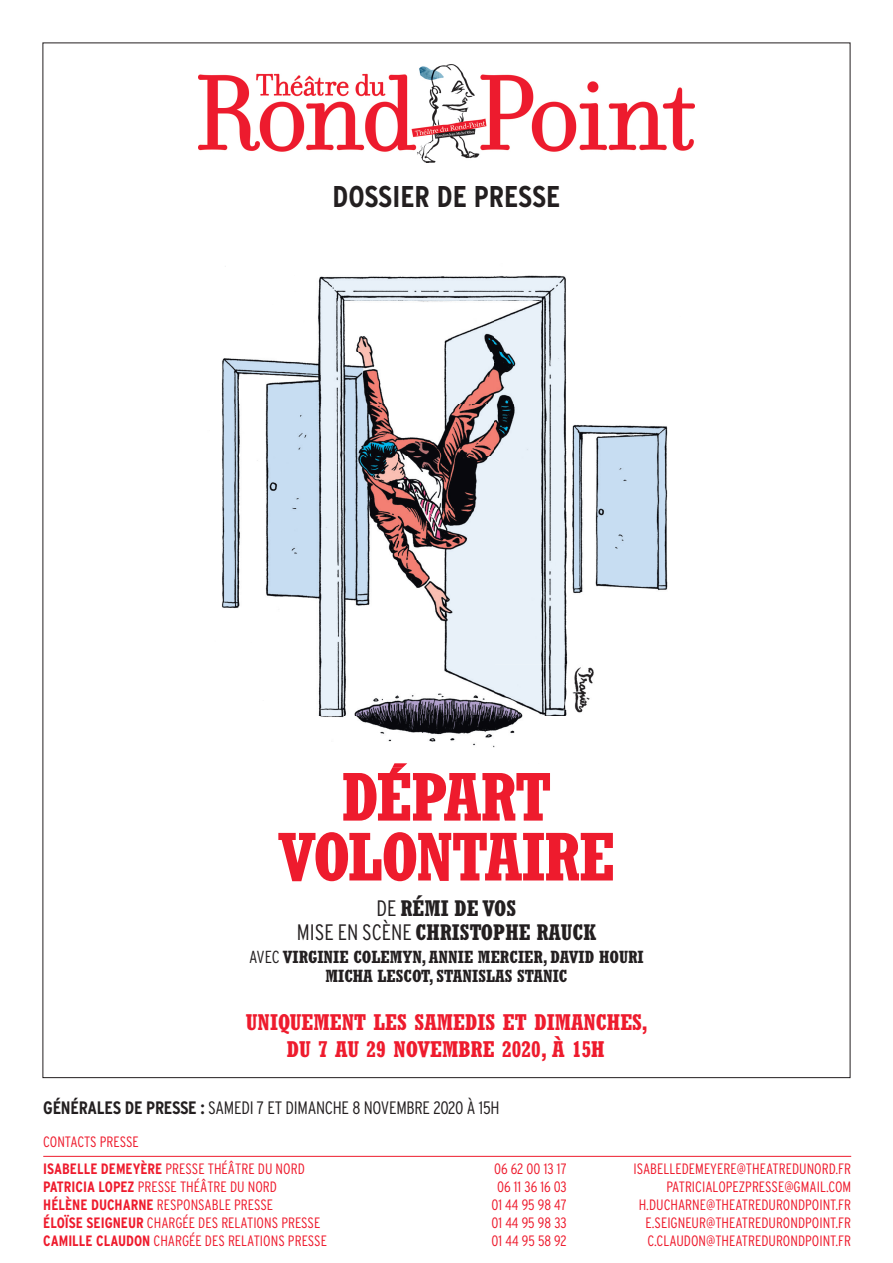
<style>
.page{position:relative;width:893px;height:1263px;background:#fff}
.page>*{position:absolute;margin:0;border:0;box-sizing:border-box;transform-origin:0 0}
.t1{font:67.8px/59.8px "Rockwell Titrage";letter-spacing:-.025em;color:#ee1b2d;text-align:center}
.t2{font:700 condensed 30px "Interstate";color:#231f20}
.dates_couverture{font:700 condensed 22.5px "Rockwell";color:#ee1b2d}
.t3{font:700 condensed 22.35px/23.9px "Rockwell";color:#231f20;text-align:center}
.t4{font:300 condensed 18px "Interstate";letter-spacing:-.015em;color:#231f20}
.t5{font:700 condensed 17.4px/18.9px "Rockwell";color:#231f20;text-align:center}
.t6{font:300 condensed 15px/26.5px "Interstate";color:#ee1b2d}
.s1{font-family:"Interstate";font-weight:300}
.s2{font-weight:700}
</style>
<div class="page">
<img style="left:199px;top:64px;width:495px;height:99px">
<hr style="left:43px;top:1156px;width:808px;height:1px;background:#ee1b2d">
<img style="left:221px;top:266px;width:447px;height:450px">
<img style="left:320px;top:716px;width:79px;height:26px">
<img style="left:399px;top:716px;width:95px;height:32px">
<img style="left:494px;top:716px;width:29px;height:31px">
<img style="left:392px;top:763px;width:15px;height:5px">
<img style="left:563px;top:663px;width:37px;height:53px">
<h2 class="t2" style="left:333px;top:180px;width:229px">DOSSIER DE PRESSE</h2>
<p class="t1" style="left:278px;top:766px;width:339px">DÉPART<br>VOLONTAIRE</p>
<p class="t3" style="left:297px;top:896px;width:301px"><span class="s1">DE</span> RÉMI DE VOS<br><span class="s1">MISE EN SCÈNE</span> CHRISTOPHE RAUCK</p>
<p class="t5" style="left:249px;top:947px;width:396px"><span class="s1">AVEC</span> VIRGINIE COLEMYN, ANNIE MERCIER, DAVID HOURI<br>MICHA LESCOT, STANISLAS STANIC</p>
<p class="dates_couverture" style="left:246px;top:1009px;width:404px">UNIQUEMENT LES SAMEDIS ET DIMANCHES,</p>
<p class="dates_couverture" style="left:287px;top:1036px;width:319px">DU 7 AU 29 NOVEMBRE 2020, À 15H</p>
<p class="t4" style="left:43px;top:1097px;width:458px"><span class="s2">GÉNÉRALES DE PRESSE :</span> SAMEDI 7 ET DIMANCHE 8 NOVEMBRE 2020 À 15H</p>
<p class="t6" style="left:43px;top:1129px;width:263px">CONTACTS PRESSE<br><span class="s2">ISABELLE DEMEYÈRE</span> PRESSE THÉÂTRE DU NORD</p>
<p class="t6" style="left:494px;top:1155px;width:74px">06 62 00 13 17</p>
<p class="t6" style="left:633px;top:1155px;width:219px">ISABELLEDEMEYERE@THEATREDUNORD.FR</p>
<p class="t6" style="left:43px;top:1173px;width:235px"><span class="s2">PATRICIA LOPEZ</span> PRESSE THÉÂTRE DU NORD</p>
<p class="t6" style="left:497px;top:1173px;width:71px">06 11 36 16 03</p>
<p class="t6" style="left:666px;top:1173px;width:186px">PATRICIALOPEZPRESSE@GMAIL.COM</p>
<p class="t6" style="left:43px;top:1191px;width:231px"><span class="s2">HÉLÈNE DUCHARNE</span> RESPONSABLE PRESSE</p>
<p class="t6" style="left:491px;top:1191px;width:77px">01 44 95 98 47</p>
<p class="t6" style="left:639px;top:1191px;width:214px">H.DUCHARNE@THEATREDURONDPOINT.FR</p>
<p class="t6" style="left:43px;top:1209px;width:279px"><span class="s2">ÉLOÏSE SEIGNEUR</span> CHARGÉE DES RELATIONS PRESSE</p>
<p class="t6" style="left:491px;top:1209px;width:77px">01 44 95 98 33</p>
<p class="t6" style="left:645px;top:1209px;width:207px">E.SEIGNEUR@THEATREDURONDPOINT.FR</p>
<p class="t6" style="left:43px;top:1227px;width:285px"><span class="s2">CAMILLE CLAUDON</span> CHARGÉE DES RELATIONS PRESSE</p>
<p class="t6" style="left:491px;top:1227px;width:77px">01 44 95 58 92</p>
<p class="t6" style="left:647px;top:1227px;width:205px">C.CLAUDON@THEATREDURONDPOINT.FR</p>
</div>
